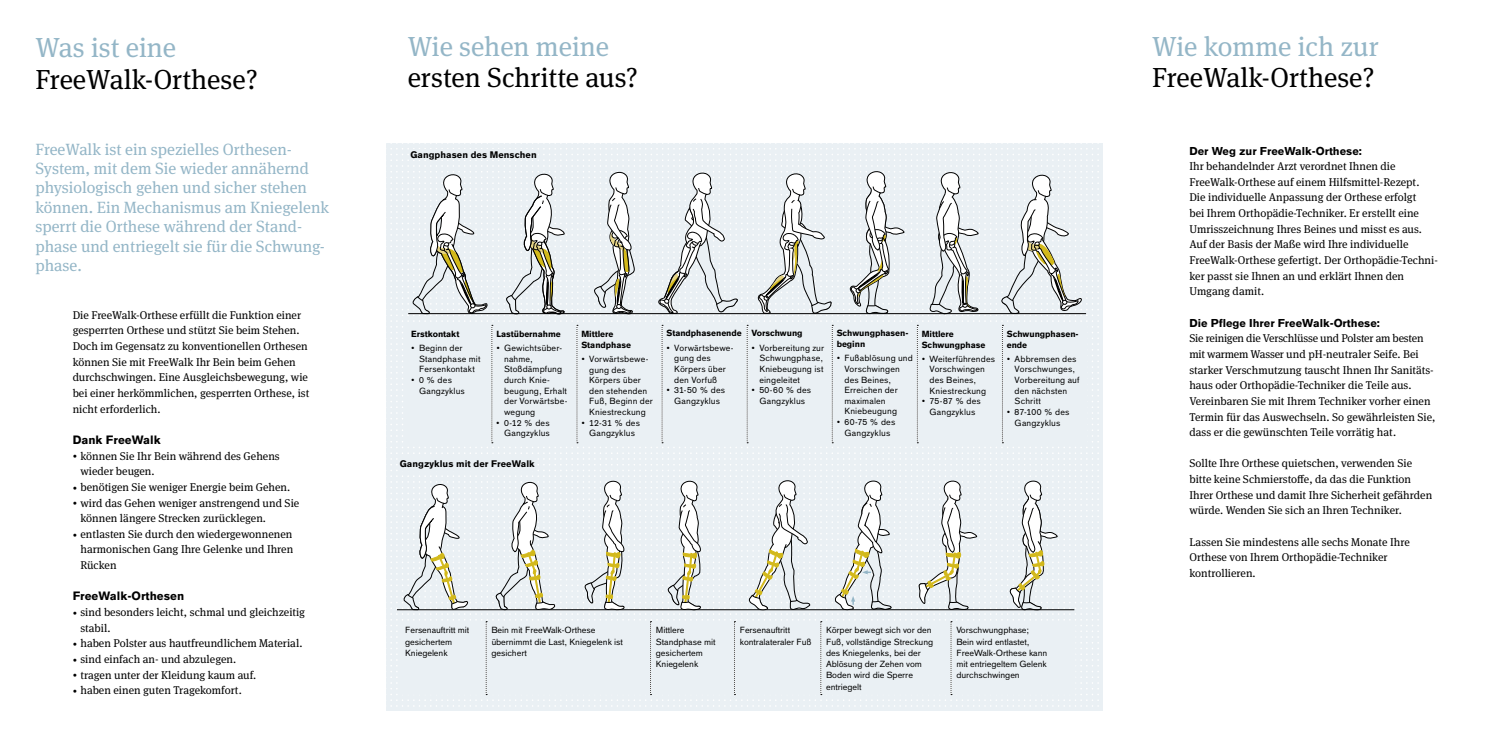
<style>
.page{position:relative;width:1489px;height:745px;background:#fff}
.page>*{position:absolute;margin:0;border:0;box-sizing:border-box;transform-origin:0 0}
.t1{font:27.5px "OBO Serif";color:#000}
.t2{font:27.5px "OBO Serif";color:#94b6c7}
.t3{font:16.25px/19.4px "OBO Serif";color:#94b6c7}
.t4{font:700 11.88px "OBO Sans";color:#000}
.t5{font:11.25px/15.6px "OBO Serif";color:#000}
.t6{font:700 11.25px "OBO Sans";color:#000}
.t7{font:700 9.38px "OBO Sans";letter-spacing:.005em;color:#000}
.t8{font:8.75px/10.6px "OBO Sans";letter-spacing:.005em;color:#000}
.t9{font:700 8.75px/10.6px "OBO Sans";letter-spacing:-.005em;color:#000}
.s1{font-size:8.5px}
</style>
<div class="page">
<svg style="left:386px;top:143px;width:717px;height:566px;background:#e3e8eb"></svg>
<h1 class="t2" style="left:35px;top:31px;width:142px">Was ist eine</h1>
<h1 class="t1" style="left:35px;top:63px;width:224px">FreeWalk-Orthese?</h1>
<p class="t3" style="left:35px;top:139px;width:295px">FreeWalk ist ein spezielles Orthesen-System, mit dem Sie wieder annähernd physiologisch gehen und sicher stehen können. Ein Mechanismus am Kniegelenk sperrt die Orthese während der Stand&shy;phase und entriegelt sie für die Schwung&shy;phase.</p>
<p class="t5" style="left:73px;top:307px;width:238px">Die FreeWalk-Orthese erfüllt die Funktion einer gesperrten Orthese und stützt Sie beim Stehen.<br>Doch im Gegensatz zu konventionellen Orthesen können Sie mit FreeWalk Ihr Bein beim Gehen durchschwingen. Eine Ausgleichsbewegung, wie bei einer herkömmlichen, gesperrten Orthese, ist nicht erforderlich.</p>
<p class="t4" style="left:73px;top:432px;width:89px">Dank FreeWalk</p>
<p class="t5" style="left:80px;top:447px;width:201px;text-indent:-8px"><span class="s1">•</span> können Sie Ihr Bein während des Gehens wieder beugen.</p>
<p class="t5" style="left:73px;top:479px;width:219px"><span class="s1">•</span> benötigen Sie weniger Energie beim Gehen.</p>
<p class="t5" style="left:80px;top:494px;width:220px;text-indent:-8px"><span class="s1">•</span> wird das Gehen weniger anstrengend und Sie können längere Strecken zurücklegen.</p>
<p class="t5" style="left:80px;top:525px;width:214px;text-align:justify;text-indent:-8px"><span class="s1">•</span> entlasten Sie durch den wiedergewonnenen harmonischen Gang Ihre Gelenke und Ihren Rücken</p>
<p class="t4" style="left:73px;top:589px;width:113px">FreeWalk-Orthesen</p>
<p class="t5" style="left:80px;top:604px;width:226px;text-indent:-8px"><span class="s1">•</span> sind besonders leicht, schmal und gleichzeitig stabil.</p>
<p class="t5" style="left:73px;top:635px;width:231px"><span class="s1">•</span> haben Polster aus hautfreundlichem Material.</p>
<p class="t5" style="left:73px;top:650px;width:165px"><span class="s1">•</span> sind einfach an- und abzulegen.</p>
<p class="t5" style="left:73px;top:666px;width:185px"><span class="s1">•</span> tragen unter der Kleidung kaum auf.</p>
<p class="t5" style="left:73px;top:682px;width:171px"><span class="s1">•</span> haben einen guten Tragekomfort.</p>
<h1 class="t2" style="left:407px;top:30px;width:203px">Wie sehen meine</h1>
<h1 class="t1" style="left:407px;top:62px;width:232px">ersten Schritte aus?</h1>
<p class="t7" style="left:410px;top:149px;width:128px">Gangphasen des Menschen</p>
<p class="t9" style="left:411px;top:328px;width:50px">Erstkontakt</p>
<p class="t8" style="left:419px;top:342px;width:63px;text-indent:-8px">• Beginn der<br>Standphase mit<br>Fersenkontakt</p>
<p class="t8" style="left:419px;top:374px;width:47px;text-indent:-8px">• 0 % des<br>Gangzyklus</p>
<p class="t9" style="left:496px;top:328px;width:66px">Lastübernahme</p>
<p class="t8" style="left:504px;top:342px;width:65px;text-indent:-8px">• Gewichtsüber&shy;nahme,<br>Stoßdämpfung durch Knie&shy;beugung, Erhalt der Vorwärtsbe&shy;wegung</p>
<p class="t8" style="left:496px;top:417px;width:55px;text-align:right">• 0-12 % des<br>Gangzyklus</p>
<p class="t7" style="left:400px;top:458px;width:136px">Gangzyklus mit der FreeWalk</p>
<p class="t9" style="left:581px;top:328px;width:51px">Mittlere<br>Standphase</p>
<p class="t8" style="left:589px;top:353px;width:65px;text-indent:-8px">• Vorwärtsbewe&shy;gung des<br>Körpers über den stehenden<br>Fuß, Beginn der<br>Kniestreckung</p>
<p class="t8" style="left:581px;top:417px;width:60px;text-align:center">• 12-31 % des<br>Gangzyklus</p>
<p class="t9" style="left:666px;top:328px;width:77px">Standphasenende</p>
<p class="t8" style="left:674px;top:342px;width:61px;text-indent:-8px">• Vorwärtsbewe&shy;gung des<br>Körpers über den Vorfuß</p>
<p class="t8" style="left:666px;top:384px;width:60px;text-align:center">• 31-50 % des<br>Gangzyklus</p>
<p class="t9" style="left:751px;top:328px;width:52px">Vorschwung</p>
<p class="t8" style="left:759px;top:342px;width:66px;text-align:justify;text-indent:-8px">• Vorbereitung zur Schwungphase, Kniebeugung ist eingeleitet</p>
<p class="t8" style="left:751px;top:384px;width:61px;text-align:center">• 50-60 % des<br>Gangzyklus</p>
<p class="t9" style="left:836px;top:328px;width:73px">Schwungphasen&shy;beginn</p>
<p class="t8" style="left:844px;top:353px;width:70px;text-indent:-8px">• Fußablösung und<br>Vorschwingen des Beines,<br>Erreichen der maximalen<br>Kniebeugung</p>
<p class="t8" style="left:836px;top:416px;width:60px;text-align:center">• 60-75 % des<br>Gangzyklus</p>
<p class="t9" style="left:921px;top:328px;width:65px">Mittlere<br>Schwungphase</p>
<p class="t8" style="left:929px;top:353px;width:67px;text-indent:-8px">• Weiterführendes<br>Vorschwingen des Beines,<br>Kniestreckung</p>
<p class="t8" style="left:921px;top:396px;width:61px;text-align:center">• 75-87 % des<br>Gangzyklus</p>
<p class="t9" style="left:1006px;top:328px;width:72px">Schwungphasen&shy;ende</p>
<p class="t8" style="left:1014px;top:353px;width:66px;text-indent:-8px">• Abbremsen des<br>Vorschwunges,<br>Vorbereitung auf den nächsten<br>Schritt</p>
<p class="t8" style="left:1006px;top:406px;width:64px;text-align:center">• 87-100 % des<br>Gangzyklus</p>
<p class="t8" style="left:405px;top:624px;width:66px;line-height:11.2px">Fersenauftritt mit gesichertem<br>Kniegelenk</p>
<p class="t8" style="left:491px;top:624px;width:133px;line-height:11.2px">Bein mit FreeWalk-Orthese übernimmt die Last, Kniegelenk ist gesichert</p>
<p class="t8" style="left:655px;top:624px;width:61px;line-height:11.2px">Mittlere<br>Standphase mit gesichertem<br>Kniegelenk</p>
<p class="t8" style="left:739px;top:624px;width:73px;line-height:11.2px">Fersenauftritt kontralateraler Fuß</p>
<p class="t8" style="left:826px;top:624px;width:109px;line-height:11.2px">Körper bewegt sich vor den<br>Fuß, vollständige Streckung des Kniegelenks, bei der<br>Ablösung der Zehen vom<br>Boden wird die Sperre entriegelt</p>
<p class="t8" style="left:956px;top:624px;width:93px;line-height:11.2px">Vorschwungphase;<br>Bein wird entlastet,<br>FreeWalk-Orthese kann mit entriegeltem Gelenk durchschwingen</p>
<h1 class="t2" style="left:1152px;top:30px;width:228px">Wie komme ich zur</h1>
<h1 class="t1" style="left:1152px;top:62px;width:224px">FreeWalk-Orthese?</h1>
<p class="t6" style="left:1189px;top:144px;width:174px">Der Weg zur FreeWalk-Orthese:</p>
<p class="t5" style="left:1189px;top:158px;width:250px">Ihr behandelnder Arzt verordnet Ihnen die FreeWalk-Orthese auf einem Hilfsmittel-Rezept.<br>Die individuelle Anpassung der Orthese erfolgt<br>bei Ihrem Orthopädie-Techniker. Er erstellt eine Umrisszeichnung Ihres Beines und misst es aus.<br>Auf der Basis der Maße wird Ihre individuelle FreeWalk-Orthese gefertigt. Der Orthopädie-Techni&shy;ker passt sie Ihnen an und erklärt Ihnen den Umgang damit.</p>
<p class="t6" style="left:1189px;top:316px;width:192px">Die Pflege Ihrer FreeWalk-Orthese:</p>
<p class="t5" style="left:1189px;top:330px;width:247px">Sie reinigen die Verschlüsse und Polster am besten mit warmem Wasser und pH-neutraler Seife. Bei starker Verschmutzung tauscht Ihnen Ihr Sanitäts&shy;haus oder Orthopädie-Techniker die Teile aus.<br>Vereinbaren Sie mit Ihrem Techniker vorher einen Termin für das Auswechseln. So gewährleisten Sie, dass er die gewünschten Teile vorrätig hat.</p>
<p class="t5" style="left:1189px;top:455px;width:244px">Sollte Ihre Orthese quietschen, verwenden Sie bitte keine Schmierstoffe, da das die Funktion Ihrer Orthese und damit Ihre Sicherheit gefährden würde. Wenden Sie sich an Ihren Techniker.</p>
<p class="t5" style="left:1189px;top:533px;width:222px">Lassen Sie mindestens alle sechs Monate Ihre<br>Orthese von Ihrem Orthopädie-Techniker kontrollieren.</p>
</div>
